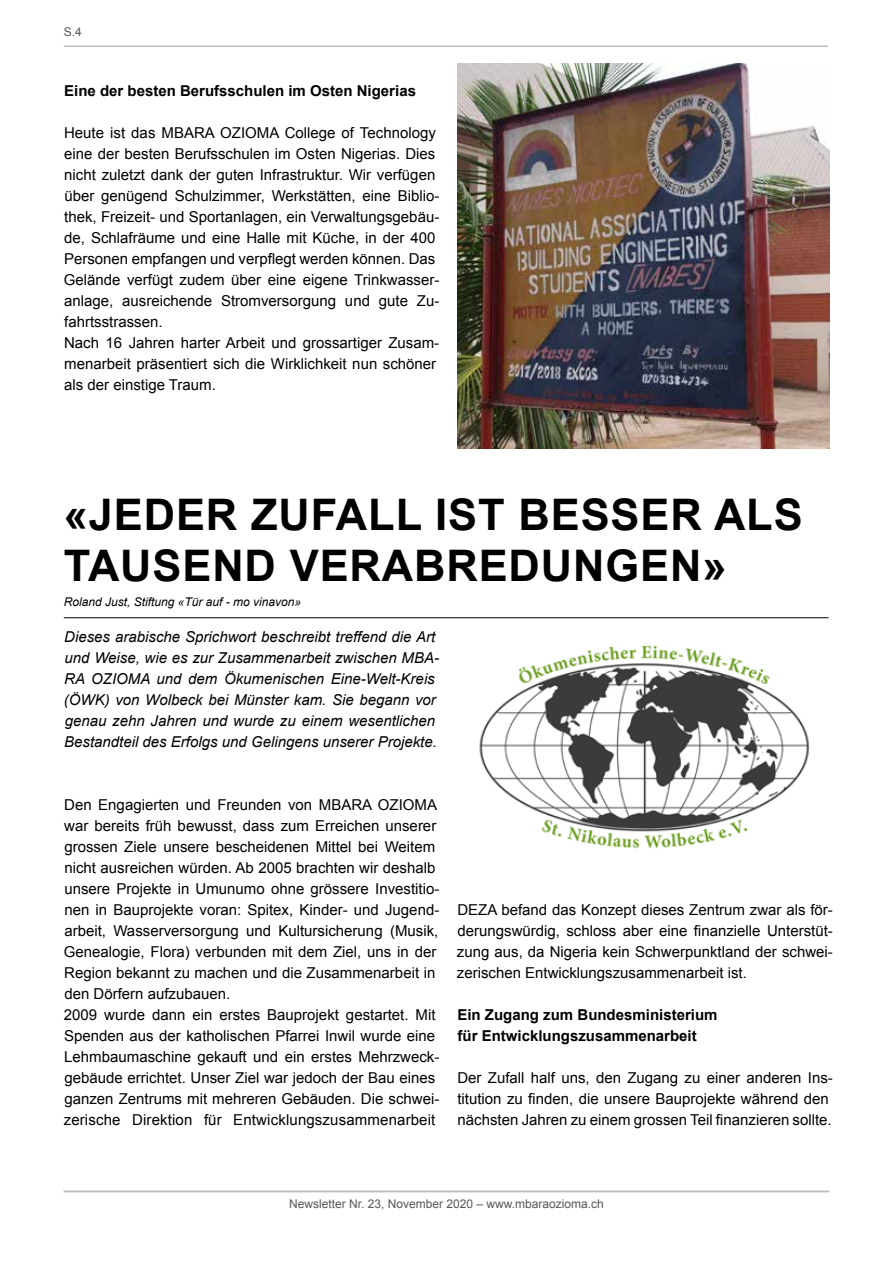
<style>
.page{position:relative;width:893px;height:1263px;background:#fff}
.page>*{position:absolute;margin:0;border:0;box-sizing:border-box;transform-origin:0 0}
.t1{font:700 43.5px/51px "Arial";letter-spacing:.02em;color:#000}
.t2{font:15px/21px "Arial";color:#000}
.t3{font:italic 15px/21px "Arial";color:#000}
.t4{font:700 15px/21px "Arial";color:#000}
.t5{font:12px "Arial";color:#575756}
.t6{font:italic 12px "Arial";color:#000}
</style>
<div class="page">
<img style="left:479px;top:645px;width:331px;height:204px">
<hr style="left:64px;top:617px;width:764px;height:1px;background:#000">
<img style="left:457px;top:64px;width:372px;height:385px">
<hr style="left:64px;top:1191px;width:765px;height:1px;background:#bcbcbc">
<hr style="left:64px;top:45px;width:764px;height:2px;background:#bcbcbc">
<p class="t5" style="left:64px;top:24px;width:20px">S.4</p>
<p class="t4" style="left:64px;top:81px;width:353px">Eine der besten Berufsschulen im Osten Nigerias</p>
<p class="t2" style="left:64px;top:122px;width:377px">Heute ist das MBARA OZIOMA College of Technology eine der besten Berufsschulen im Osten Nigerias. Dies nicht zuletzt dank der guten Infrastruktur. Wir verfügen über genügend Schulzimmer, Werkstätten, eine Biblio&shy;thek, Freizeit- und Sportanlagen, ein Verwaltungsgebäu&shy;de, Schlafräume und eine Halle mit Küche, in der 400<br>Personen empfangen und verpflegt werden können. Das Gelände verfügt zudem über eine eigene Trinkwasser&shy;anlage, ausreichende Stromversorgung und gute Zu&shy;fahrtsstrassen.<br>Nach 16 Jahren harter Arbeit und grossartiger Zusam&shy;menarbeit präsentiert sich die Wirklichkeit nun schöner als der einstige Traum.</p>
<h1 class="t1" style="left:64px;top:490px;width:740px">«JEDER ZUFALL IST BESSER ALS<br>TAUSEND VERABREDUNGEN»</h1>
<p class="t6" style="left:64px;top:594px;width:239px">Roland Just, Stiftung «Tür auf - mo vinavon»</p>
<p class="t3" style="left:64px;top:626px;width:377px">Dieses arabische Sprichwort beschreibt treffend die Art und Weise, wie es zur Zusammenarbeit zwischen MBA-RA OZIOMA und dem Ökumenischen Eine-Welt-Kreis (ÖWK) von Wolbeck bei Münster kam. Sie begann vor genau zehn Jahren und wurde zu einem wesentlichen Bestandteil des Erfolgs und Gelingens unserer Projekte.</p>
<p class="t2" style="left:64px;top:794px;width:377px">Den Engagierten und Freunden von MBARA OZIOMA war bereits früh bewusst, dass zum Erreichen unserer grossen Ziele unsere bescheidenen Mittel bei Weitem nicht ausreichen würden. Ab 2005 brachten wir deshalb unsere Projekte in Umunumo ohne grössere Investitio&shy;nen in Bauprojekte voran: Spitex, Kinder- und Jugend&shy;arbeit, Wasserversorgung und Kultursicherung (Musik, Genealogie, Flora) verbunden mit dem Ziel, uns in der Region bekannt zu machen und die Zusammenarbeit in den Dörfern aufzubauen.<br>2009 wurde dann ein erstes Bauprojekt gestartet. Mit Spenden aus der katholischen Pfarrei Inwil wurde eine Lehmbaumaschine gekauft und ein erstes Mehrzweck&shy;gebäude errichtet. Unser Ziel war jedoch der Bau eines ganzen Zentrums mit mehreren Gebäuden. Die schwei&shy;zerische Direktion für Entwicklungszusammenarbeit</p>
<p class="t2" style="left:457px;top:899px;width:377px;text-align:justify">DEZA befand das Konzept dieses Zentrum zwar als för&shy;derungswürdig, schloss aber eine finanzielle Unterstüt&shy;zung aus, da Nigeria kein Schwerpunktland der schwei&shy;zerischen Entwicklungszusammenarbeit ist.</p>
<p class="t4" style="left:457px;top:1005px;width:262px">Ein Zugang zum Bundesministerium für Entwicklungszusammenarbeit</p>
<p class="t2" style="left:457px;top:1067px;width:377px">Der Zufall half uns, den Zugang zu einer anderen Ins&shy;titution zu finden, die unsere Bauprojekte während den nächsten Jahren zu einem grossen Teil finanzieren sollte.</p>
<p class="t5" style="left:289px;top:1196px;width:316px">Newsletter Nr. 23, November 2020 – www.mbaraozioma.ch</p>
</div>
